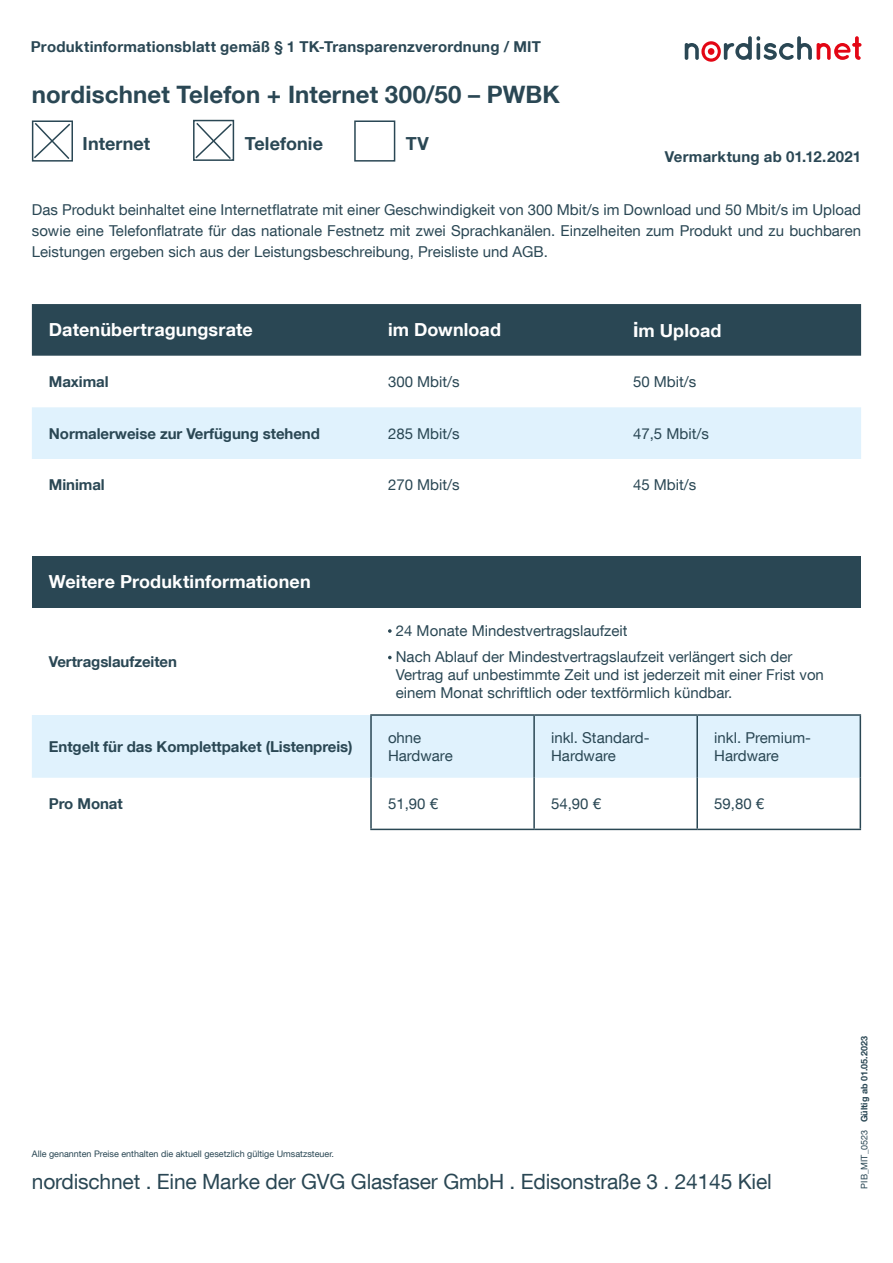
<style>
.page{position:relative;width:893px;height:1263px;background:#fff}
.page>*{position:absolute;margin:0;border:0;box-sizing:border-box;transform-origin:0 0}
.t1{font:700 24px "Helvetica Neue LT Com";letter-spacing:.005em;color:#2a4754}
.t2{font:21px "Helvetica Neue LT Com";letter-spacing:-.01em;color:#2a4754}
.t3{font:700 18px "Helvetica Neue LT Com";letter-spacing:.005em;color:#fff}
.t4{font:700 18px "Helvetica Neue LT Com";letter-spacing:.005em;color:#2a4754}
.t5{font:15px/18px "Helvetica Neue LT Com";color:#2a4754}
.t6{font:700 15px "Helvetica Neue LT Com";letter-spacing:-.005em;color:#2a4754}
.t7{font:700 15px "Helvetica Neue LT Com";letter-spacing:.015em;color:#2a4754}
.t8{font:9px "Helvetica Neue LT Com";color:#2a4754}
.t9{font:700 9px "Helvetica Neue LT Com";color:#2a4754}
.s1{font-size:21px}
.s2{font-weight:400}
</style>
<div class="page">
<svg style="left:685px;top:36px;width:176px;height:26px"></svg>
<div style="left:708px;top:48px;width:6px;height:7px;background:#e30614;border-radius:50%"></div>
<div style="left:32px;top:304px;width:829px;height:52px;background:#2a4754"></div>
<div style="left:32px;top:407px;width:829px;height:52px;background:#e0f2fd"></div>
<div style="left:32px;top:556px;width:828px;height:52px;background:#2a4754"></div>
<div style="left:32px;top:715px;width:828px;height:63px;background:#e0f2fd"></div>
<hr style="left:370px;top:714px;width:164px;height:2px;background:#2a4754">
<hr style="left:370px;top:716px;width:2px;height:62px;background:#2a4754">
<hr style="left:534px;top:714px;width:163px;height:2px;background:#2a4754">
<hr style="left:533px;top:716px;width:2px;height:62px;background:#2a4754">
<hr style="left:697px;top:714px;width:164px;height:2px;background:#2a4754">
<hr style="left:696px;top:716px;width:2px;height:62px;background:#2a4754">
<hr style="left:860px;top:716px;width:1px;height:62px;background:#2a4754">
<hr style="left:370px;top:778px;width:2px;height:51px;background:#2a4754">
<hr style="left:533px;top:778px;width:2px;height:51px;background:#2a4754">
<hr style="left:696px;top:778px;width:2px;height:51px;background:#2a4754">
<hr style="left:860px;top:778px;width:1px;height:51px;background:#2a4754">
<hr style="left:370px;top:829px;width:164px;height:1px;background:#2a4754">
<hr style="left:534px;top:829px;width:163px;height:1px;background:#2a4754">
<hr style="left:697px;top:829px;width:164px;height:1px;background:#2a4754">
<svg style="left:388px;top:629px;width:4px;height:4px"></svg>
<svg style="left:388px;top:656px;width:4px;height:3px"></svg>
<div style="left:32px;top:120px;width:41px;height:42px;border:2px solid #2a4754"></div>
<div style="left:193px;top:120px;width:41px;height:41px;border:2px solid #2a4754"></div>
<div style="left:354px;top:120px;width:41px;height:42px;border:2px solid #2a4754"></div>
<svg style="left:32px;top:121px;width:40px;height:40px"></svg>
<svg style="left:194px;top:121px;width:39px;height:40px"></svg>
<p class="t7" style="left:31px;top:37px;width:512px">Produktinformationsblatt gemäß § 1 TK-Transparenzverordnung / MIT</p>
<h1 class="t1" style="left:32px;top:79px;width:529px">nordischnet Telefon + Internet 300/50 – PWBK</h1>
<p class="t4" style="left:83px;top:132px;width:69px">Internet</p>
<p class="t4" style="left:245px;top:132px;width:80px">Telefonie</p>
<p class="t4" style="left:406px;top:132px;width:24px">TV</p>
<p class="t7" style="left:665px;top:147px;width:198px">Vermarktung ab 01.12.2021</p>
<p class="t5" style="left:32px;top:199px;width:831px;line-height:21px;text-align:justify">Das Produkt beinhaltet eine Internetflatrate mit einer Geschwindigkeit von 300 Mbit/s im Download und 50 Mbit/s im Upload sowie eine Telefonflatrate für das nationale Festnetz mit zwei Sprachkanälen. Einzelheiten zum Produkt und zu buchbaren Leistungen ergeben sich aus der Leistungsbeschreibung, Preisliste und AGB.</p>
<p class="t3" style="left:49px;top:318px;width:205px">Datenübertragungsrate</p>
<p class="t3" style="left:388px;top:318px;width:115px">im Download</p>
<p class="t3" style="left:633px;top:320px;width:90px"><span class="s1">i</span>m Upload</p>
<p class="t6" style="left:49px;top:372px;width:61px">Maximal</p>
<p class="t5" style="left:388px;top:372px;width:73px">300 Mbit/s</p>
<p class="t5" style="left:633px;top:372px;width:65px">50 Mbit/s</p>
<p class="t6" style="left:49px;top:424px;width:273px">Normalerweise zur Verfügung stehend</p>
<p class="t5" style="left:388px;top:424px;width:73px">285 Mbit/s</p>
<p class="t5" style="left:633px;top:424px;width:77px">47,5 Mbit/s</p>
<p class="t6" style="left:49px;top:475px;width:57px">Minimal</p>
<p class="t5" style="left:388px;top:475px;width:73px">270 Mbit/s</p>
<p class="t5" style="left:633px;top:475px;width:65px">45 Mbit/s</p>
<p class="t3" style="left:49px;top:571px;width:263px">Weitere Produktinformationen</p>
<p class="t6" style="left:49px;top:652px;width:130px">Vertragslaufzeiten</p>
<p class="t5" style="left:396px;top:616px;width:398px;line-height:26.5px">24 Monate Mindestvertragslaufzeit<br>Nach Ablauf der Mindestvertragslaufzeit verlängert sich der</p>
<p class="t5" style="left:396px;top:665px;width:430px">Vertrag auf unbestimmte Zeit und ist jederzeit mit einer Frist von einem Monat schriftlich oder textförmlich kündbar.</p>
<p class="t6" style="left:49px;top:737px;width:305px">Entgelt für das Komplettpaket (Listenpreis)</p>
<p class="t5" style="left:388px;top:728px;width:66px">ohne<br>Hardware</p>
<p class="t5" style="left:551px;top:728px;width:100px">inkl. Standard-<br>Hardware</p>
<p class="t5" style="left:714px;top:728px;width:98px">inkl. Premium-<br>Hardware</p>
<p class="t6" style="left:49px;top:794px;width:75px">Pro Monat</p>
<p class="t5" style="left:388px;top:794px;width:52px">51,90 €</p>
<p class="t5" style="left:551px;top:794px;width:52px">54,90 €</p>
<p class="t5" style="left:714px;top:794px;width:52px">59,80 €</p>
<p class="t8" style="left:32px;top:1148px;width:304px">Alle genannten Preise enthalten die aktuell gesetzlich gültige Umsatzsteuer.</p>
<h2 class="t2" style="left:32px;top:1168px;width:741px">nordischnet . Eine Marke der GVG Glasfaser GmbH . Edisonstraße 3 . 24145 Kiel</h2>
<p class="t9" style="left:859px;top:1188px;width:154px;rotate:-90deg"><span class="s2">PIB_MIT_0523</span> Gültig ab 01.05.2023</p>
</div>
